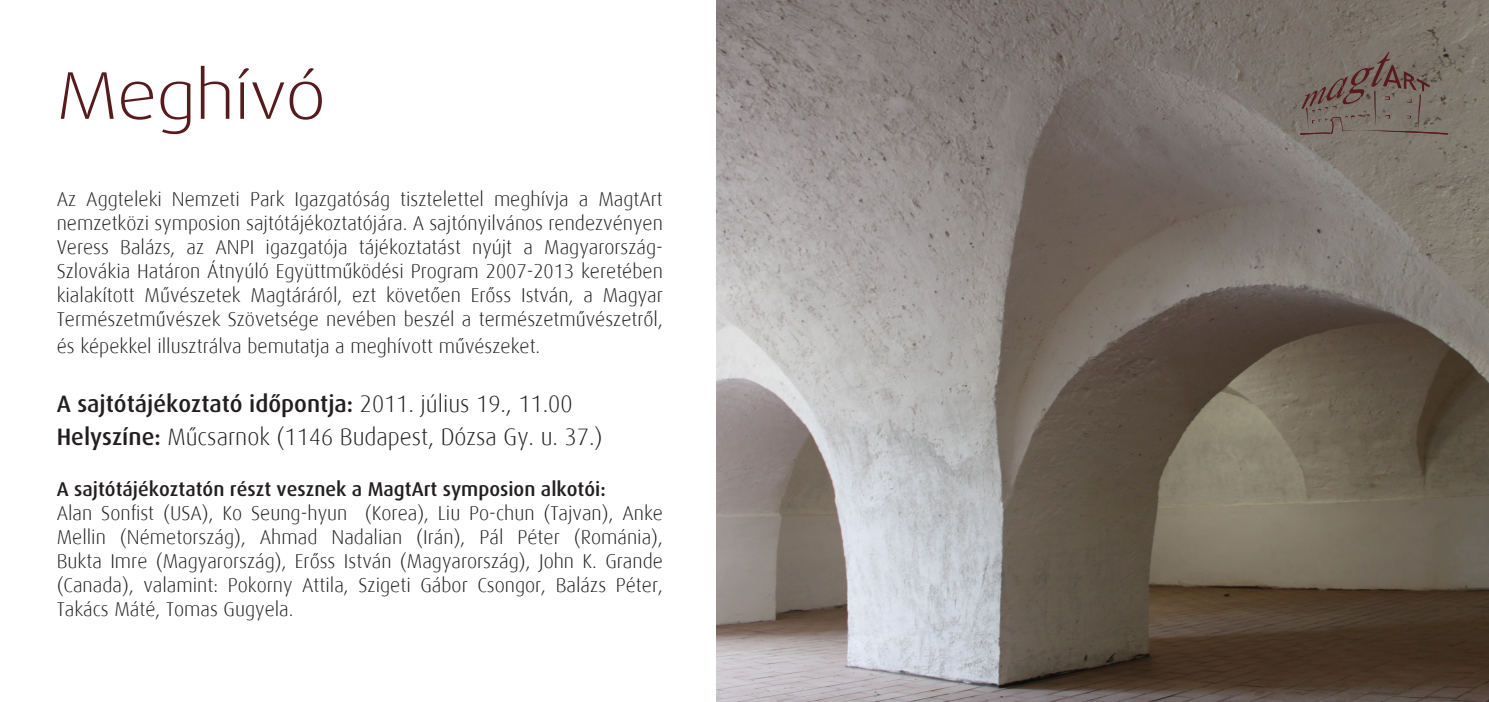
<style>
.page{position:relative;width:1489px;height:702px;background:#fff}
.page>*{position:absolute;margin:0;border:0;box-sizing:border-box;transform-origin:0 0}
.t1{font:300 67.5px "Dax Wide";color:#571b1e}
.t2{font:500 23.75px "Dax Hu";color:#231f20}
.t3{font:23.75px "Dax Light HUN";color:#231f20}
.t4{font:20px/24px "Dax Light HUN";color:#231f20;text-align:justify}
.t5{font:500 20px "Dax Hu";color:#231f20}
.s1{font-family:"Dax Light HUN";font-weight:400}
.s2{font-family:"Dax Hu";font-weight:500}
</style>
<div class="page">
<img style="left:716px;top:0;width:772px;height:702px">
<svg style="left:1299px;top:52px;width:148px;height:83px;background:#766961"></svg>
<p class="t1" style="left:57px;top:58px;width:270px">Meghívó</p>
<p class="t4" style="left:57px;top:187px;width:607px">Az Aggteleki Nemzeti Park Igazgatóság tisztelettel meghívja a MagtArt nemzetközi symposion sajtótájékoztatójára. A sajtónyilvános rendezvényen Veress Balázs, az ANPI igazgatója tájékoztatást nyújt a Magyarország-Szlovákia Határon Átnyúló Együttműködési Program 2007-2013 keretében kialakított Művészetek Magtáráról, ezt követően Erőss István, a Magyar Természetművészek Szövetsége nevében beszél a természetművészetről,</p>
<p class="t4" style="left:57px;top:334px;width:485px">és képekkel illusztrálva bemutatja a meghívott művészeket.</p>
<p class="t2" style="left:57px;top:391px;width:517px">A sajtótájékoztató idôpontja: <span class="s1">2011. július 19., 11.00</span></p>
<p class="t3" style="left:57px;top:423px;width:547px"><span class="s2">Helyszíne:</span> Műcsarnok (1146 Budapest, Dózsa Gy. u. 37.)</p>
<p class="t5" style="left:57px;top:478px;width:550px">A sajtótájékoztatón részt vesznek a MagtArt symposion alkotói:</p>
<p class="t4" style="left:57px;top:501px;width:607px">Alan Sonfist (USA), Ko Seung-hyun (Korea), Liu Po-chun (Tajvan), Anke Mellin (Németország), Ahmad Nadalian (Irán), Pál Péter (Románia), Bukta Imre (Magyarország), Erőss István (Magyarország), John K. Grande (Canada), valamint: Pokorny Attila, Szigeti Gábor Csongor, Balázs Péter, Takács Máté, Tomas Gugyela.</p>
</div>
